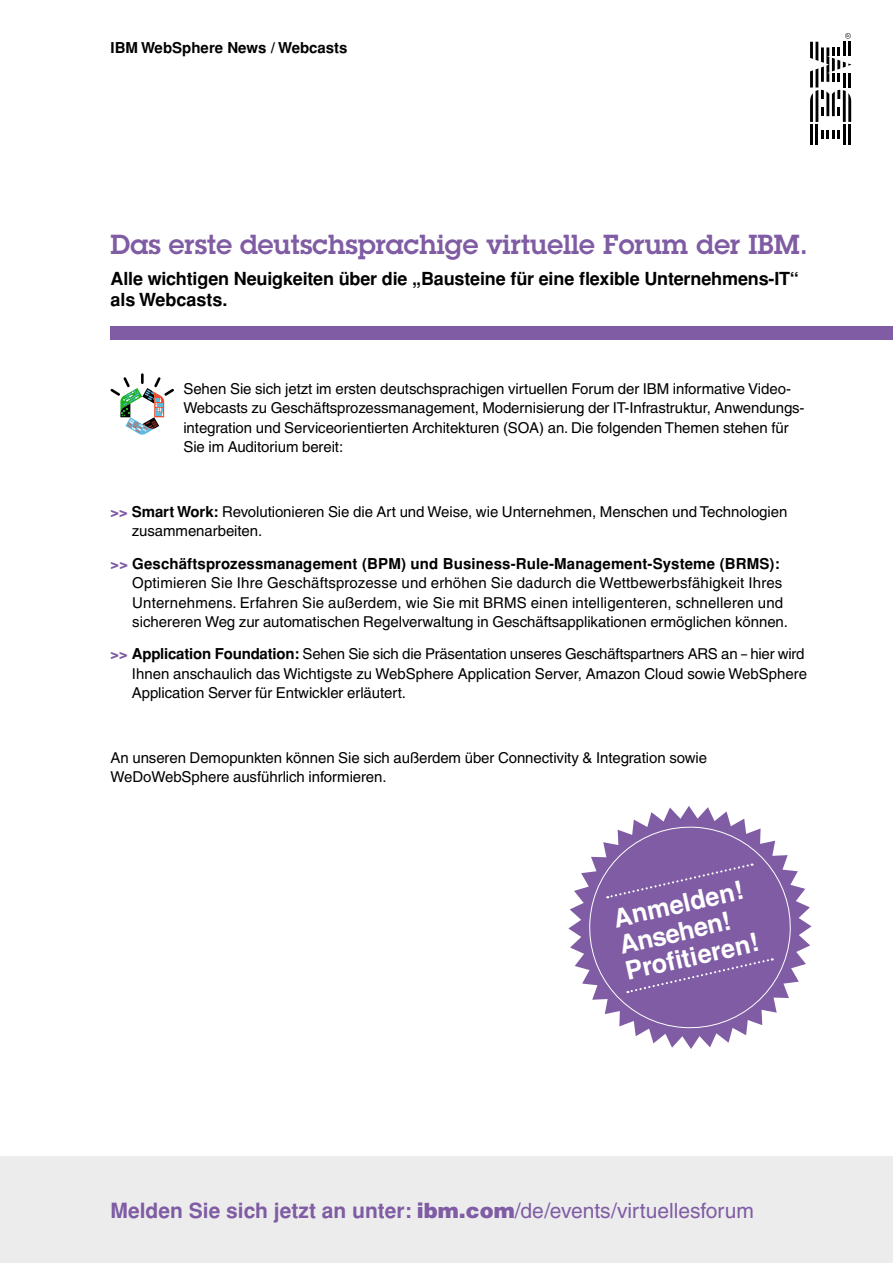
<style>
.page{position:relative;width:893px;height:1263px;background:#fff}
.page>*{position:absolute;margin:0;border:0;box-sizing:border-box;transform-origin:0 0}
.t1{font:600 27px "Lubalin Graph Std";color:#7f5ca3}
.t2{font:700 25.5px/27px "IBM Helvetica 2004";color:#fff}
.t3{font:700 21px "IBM Helvetica 2004";color:#7f5ca3}
.t4{font:700 18px/21px "IBM Helvetica 2004";letter-spacing:-.01em;color:#000}
.t5{font:15px/19.5px "IBM Helvetica 2004";letter-spacing:-.005em;color:#000}
.t6{font:700 15px "IBM Helvetica 2004";color:#000}
.s1{font-weight:700;color:#7f5ca3}
.s2{font-weight:700}
.s3{font-weight:900}
.s4{font-weight:400}
</style>
<div class="page">
<div style="left:0;top:1157px;width:893px;height:106px;background:#ececed"></div>
<div style="left:111px;top:326px;width:782px;height:14px;background:#7f5ca3"></div>
<hr style="left:810px;top:125px;width:3px;height:20px;background:#000">
<hr style="left:815px;top:125px;width:3px;height:20px;background:#000">
<svg style="left:821px;top:130px;width:19px;height:9px"></svg>
<hr style="left:843px;top:125px;width:3px;height:20px;background:#000">
<hr style="left:848px;top:125px;width:3px;height:20px;background:#000">
<svg style="left:810px;top:33px;width:41px;height:89px"></svg>
<svg style="left:111px;top:373px;width:63px;height:62px"></svg>
<svg style="left:568px;top:806px;width:243px;height:243px"></svg>
<svg style="left:585px;top:823px;width:210px;height:208px;background:#9071af"></svg>
<p class="t6" style="left:111px;top:39px;width:238px">IBM WebSphere News / Webcasts</p>
<h1 class="t1" style="left:111px;top:226px;width:699px">Das erste deutschsprachige virtuelle Forum der IBM.</h1>
<p class="t4" style="left:111px;top:269px;width:690px">Alle wichtigen Neuigkeiten über die „Bausteine für eine flexible Unternehmens-IT“ als Webcasts.</p>
<p class="t5" style="left:183px;top:379px;width:623px">Sehen Sie sich jetzt im ersten deutschsprachigen virtuellen Forum der IBM informative Video-Webcasts zu Geschäftsprozessmanagement, Modernisierung der IT-Infrastruktur, Anwendungs&shy;integration und Serviceorientierten Architekturen (SOA) an. Die folgenden Themen stehen für Sie im Auditorium bereit:</p>
<p class="t5" style="left:132px;top:502px;width:657px;text-indent:-21px"><span class="s1">&gt;&gt;</span> <span class="s2">Smart Work:</span> Revolutionieren Sie die Art und Weise, wie Unternehmen, Menschen und Technologien zusammenarbeiten.</p>
<p class="t5" style="left:132px;top:554px;width:657px;text-indent:-22px"><span class="s1">&gt;&gt;</span> <span class="s2">Geschäftsprozessmanagement (BPM) und Business-Rule-Management-Systeme (BRMS):<br></span>Optimieren Sie Ihre Geschäftsprozesse und erhöhen Sie dadurch die Wettbewerbsfähigkeit Ihres Unternehmens. Erfahren Sie außerdem, wie Sie mit BRMS einen intelligenteren, schnelleren und sichereren Weg zur automatischen Regelverwaltung in Geschäftsapplikationen ermöglichen können.</p>
<p class="t5" style="left:132px;top:644px;width:677px;text-indent:-21px"><span class="s1">&gt;&gt;</span> <span class="s2">Application Foundation:</span> Sehen Sie sich die Präsentation unseres Geschäftspartners ARS an – hier wird<br>Ihnen anschaulich das Wichtigste zu WebSphere Application Server, Amazon Cloud sowie WebSphere<br>Application Server für Entwickler erläutert.</p>
<p class="t5" style="left:111px;top:748px;width:598px">An unseren Demopunkten können Sie sich außerdem über Connectivity &amp; Integration sowie<br>WeDoWebSphere ausführlich informieren.</p>
<h2 class="t2" style="left:611px;top:907px;width:137px;rotate:-13deg">Anmelden!<br>Ansehen!<br>Profi tieren!</h2>
<h3 class="t3" style="left:111px;top:1198px;width:645px">Melden Sie sich jetzt an unter: <span class="s3">ibm.com</span><span class="s4">/de/events/virtuellesforum</span></h3>
</div>
